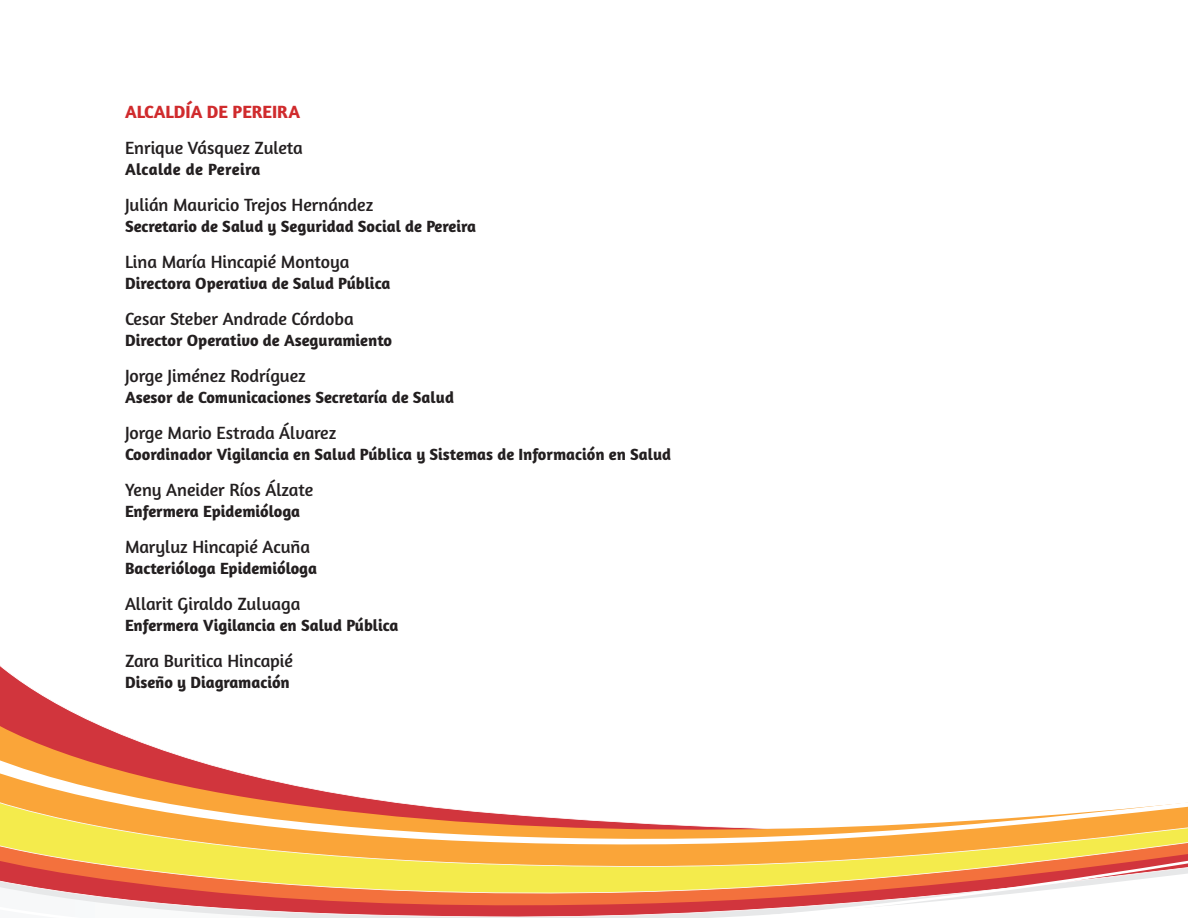
<style>
.page{position:relative;width:1188px;height:918px;background:#fff}
.page>*{position:absolute;margin:0;border:0;box-sizing:border-box;transform-origin:0 0}
.t1{font:18px "Amaranth";color:#231f20}
.t2{font:700 18px "Amaranth";color:#d02b2d}
.t3{font:700 16.5px "Amaranth";color:#231f20}
.t4{font:700 16.5px "Amaranth";letter-spacing:.025em;color:#231f20}
</style>
<div class="page">
<svg style="left:0;top:689px;width:1188px;height:229px"></svg>
<p class="t2" style="left:125px;top:100px;width:177px">ALCALDÍA DE PEREIRA</p>
<p class="t1" style="left:125px;top:137px;width:179px">Enrique Vásquez Zuleta</p>
<p class="t4" style="left:125px;top:159px;width:137px">Alcalde de Pereira</p>
<p class="t1" style="left:125px;top:194px;width:250px">Julián Mauricio Trejos Hernández</p>
<p class="t3" style="left:125px;top:216px;width:353px">Secretario de Salud y Seguridad Social de Pereira</p>
<p class="t1" style="left:125px;top:251px;width:226px">Lina María Hincapié Montoya</p>
<p class="t3" style="left:125px;top:273px;width:267px">Directora Operativa de Salud Pública</p>
<p class="t1" style="left:125px;top:308px;width:230px">Cesar Steber Andrade Córdoba</p>
<p class="t3" style="left:125px;top:330px;width:269px">Director Operativo de Aseguramiento</p>
<p class="t1" style="left:125px;top:365px;width:182px">Jorge Jiménez Rodríguez</p>
<p class="t3" style="left:125px;top:387px;width:331px">Asesor de Comunicaciones Secretaría de Salud</p>
<p class="t1" style="left:125px;top:422px;width:213px">Jorge Mario Estrada Álvarez</p>
<p class="t3" style="left:125px;top:444px;width:548px">Coordinador Vigilancia en Salud Pública y Sistemas de Información en Salud</p>
<p class="t1" style="left:125px;top:479px;width:190px">Yeny Aneider Ríos Álzate</p>
<p class="t3" style="left:125px;top:501px;width:177px">Enfermera Epidemióloga</p>
<p class="t1" style="left:125px;top:536px;width:187px">Maryluz Hincapié Acuña</p>
<p class="t3" style="left:125px;top:558px;width:194px">Bacterióloga Epidemióloga</p>
<p class="t1" style="left:125px;top:593px;width:177px">Allarit Giraldo Zuluaga</p>
<p class="t3" style="left:125px;top:615px;width:275px">Enfermera Vigilancia en Salud Pública</p>
<p class="t1" style="left:125px;top:650px;width:170px">Zara Buritica Hincapié</p>
<p class="t3" style="left:125px;top:672px;width:166px">Diseño y Diagramación</p>
</div>
